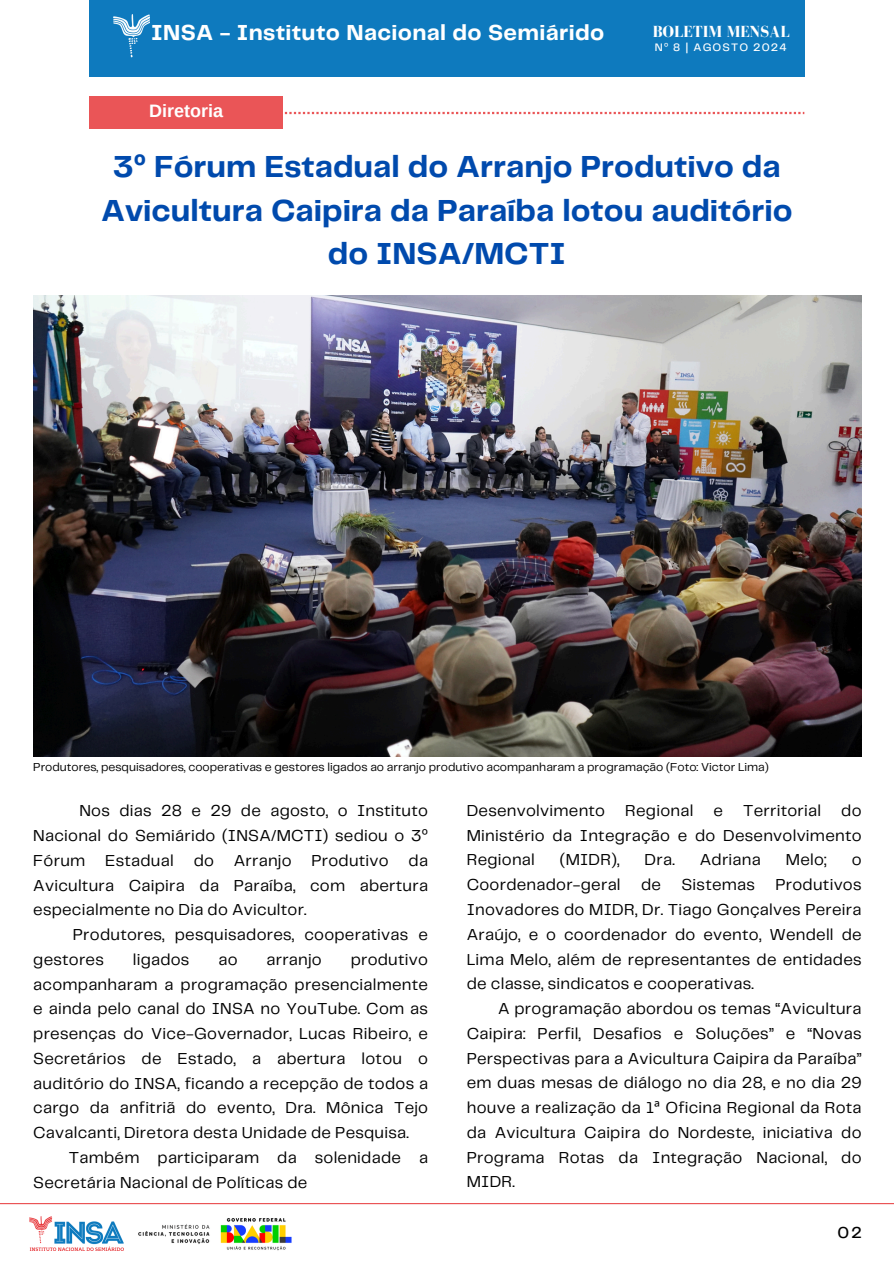
<style>
.page{position:relative;width:894px;height:1264px;background:#fff}
.page>*{position:absolute;margin:0;border:0;box-sizing:border-box;transform-origin:0 0}
.t1{font:700 31.65px/43.8px "Telegraf";color:#004aad;text-align:center}
.t2{font:700 22.65px "Telegraf";letter-spacing:.015em;color:#fff}
.t3{font:700 18px "Arimo";color:#fff}
.t4{font:16.5px/24.8px "Telegraf";letter-spacing:.015em;color:#000;text-align:justify}
.t5{font:700 16.5px "Bodoni FLF";color:#fff}
.t6{font:500 16.5px "Telegraf";color:#000}
.t7{font:12px "Telegraf";color:#000}
.t8{font:500 11.25px "Telegraf";letter-spacing:.1em;color:#fff}
.s1{font-family:"Noto Sans";font-weight:400}
.s2{font-family:"Noto Sans"}
</style>
<div class="page">
<div style="left:89px;top:0;width:715px;height:76px;background:#0e7abe"></div>
<img style="left:113px;top:14px;width:36px;height:44px">
<svg style="left:0;top:1203px;width:893px;height:48px"></svg>
<img style="left:30px;top:1216px;width:93px;height:34px">
<img style="left:133px;top:1211px;width:163px;height:40px">
<img style="left:33px;top:295px;width:828px;height:461px">
<svg style="left:284px;top:112px;width:520px;height:2px"></svg>
<div style="left:89px;top:97px;width:194px;height:32px;background:#ea5557"></div>
<h6 class="t2" style="left:151px;top:22px;width:454px">INSA - Instituto Nacional do Semiárido</h6>
<h4 class="t5" style="left:652px;top:23px;width:138px">BOLETIM MENSAL</h4>
<p class="t8" style="left:654px;top:42px;width:133px">N<span class="s1">º</span> 8 | AGOSTO 2024</p>
<p class="t3" style="left:149px;top:101px;width:75px">Diretoria</p>
<p class="t1" style="left:101px;top:146px;width:692px">3<span class="s2">º</span> Fórum Estadual do Arranjo Produtivo da<br>Avicultura Caipira da Paraíba lotou auditório do INSA/MCTI</p>
<p class="t7" style="left:33px;top:761px;width:736px">Produtores, pesquisadores, cooperativas e gestores ligados ao arranjo produtivo acompanharam a programação (Foto: Victor Lima)</p>
<p class="t4" style="left:79px;top:799px;width:350px">Nos dias 28 e 29 de agosto, o Instituto</p>
<p class="t4" style="left:33px;top:824px;width:396px">Nacional do Semiárido (INSA/MCTI) sediou o 3<span class="s2">º</span></p>
<p class="t4" style="left:33px;top:848px;width:396px">Fórum Estadual do Arranjo Produtivo da</p>
<p class="t4" style="left:33px;top:873px;width:396px">Avicultura Caipira da Paraíba, com abertura</p>
<p class="t4" style="left:33px;top:898px;width:275px">especialmente no Dia do Avicultor.</p>
<p class="t4" style="left:73px;top:923px;width:356px">Produtores, pesquisadores, cooperativas e</p>
<p class="t4" style="left:33px;top:947px;width:72px">gestores</p>
<p class="t4" style="left:133px;top:947px;width:58px">ligados</p>
<p class="t4" style="left:218px;top:947px;width:21px">ao</p>
<p class="t4" style="left:266px;top:947px;width:57px">arranjo</p>
<p class="t4" style="left:33px;top:947px;width:396px;text-indent:317px">produtivo acompanharam a programação presencialmente e ainda pelo canal do INSA no YouTube. Com as presenças do Vice-Governador, Lucas Ribeiro, e Secretários de Estado, a abertura lotou o auditório do INSA, ficando a recepção de todos a cargo da anfitriã do evento, Dra. Mônica Tejo Cavalcanti, Diretora desta Unidade de Pesquisa.</p>
<h5 class="t4" style="left:33px;top:1145px;width:396px;text-indent:36px">Também participaram da solenidade a<br>Secretária Nacional de Políticas de</h5>
<p class="t4" style="left:466px;top:799px;width:396px">Desenvolvimento Regional e Territorial do Ministério da Integração e do Desenvolvimento Regional</p>
<p class="t4" style="left:560px;top:848px;width:61px">(MIDR),</p>
<p class="t4" style="left:644px;top:848px;width:32px">Dra.</p>
<p class="t4" style="left:699px;top:848px;width:63px">Adriana</p>
<p class="t4" style="left:785px;top:848px;width:42px">Melo;</p>
<p class="t4" style="left:466px;top:848px;width:396px;text-indent:385px">o Coordenador-geral de Sistemas Produtivos Inovadores do MIDR, Dr. Tiago Gonçalves Pereira Araújo, e o coordenador do evento, Wendell de Lima Melo, além de representantes de entidades de classe, sindicatos e cooperativas.</p>
<h5 class="t4" style="left:466px;top:997px;width:396px;text-indent:31px">A programação abordou os temas “Avicultura Caipira: Perfil, Desafios e Soluções” e “Novas Perspectivas para a Avicultura Caipira da Paraíba” em duas mesas de diálogo no dia 28, e no dia 29 houve a realização da 1<span class="s2">ª</span> Oficina Regional da Rota da Avicultura Caipira do Nordeste, iniciativa do Programa Rotas da Integração Nacional, do MIDR.</h5>
<p class="t6" style="left:837px;top:1224px;width:26px">02</p>
</div>
